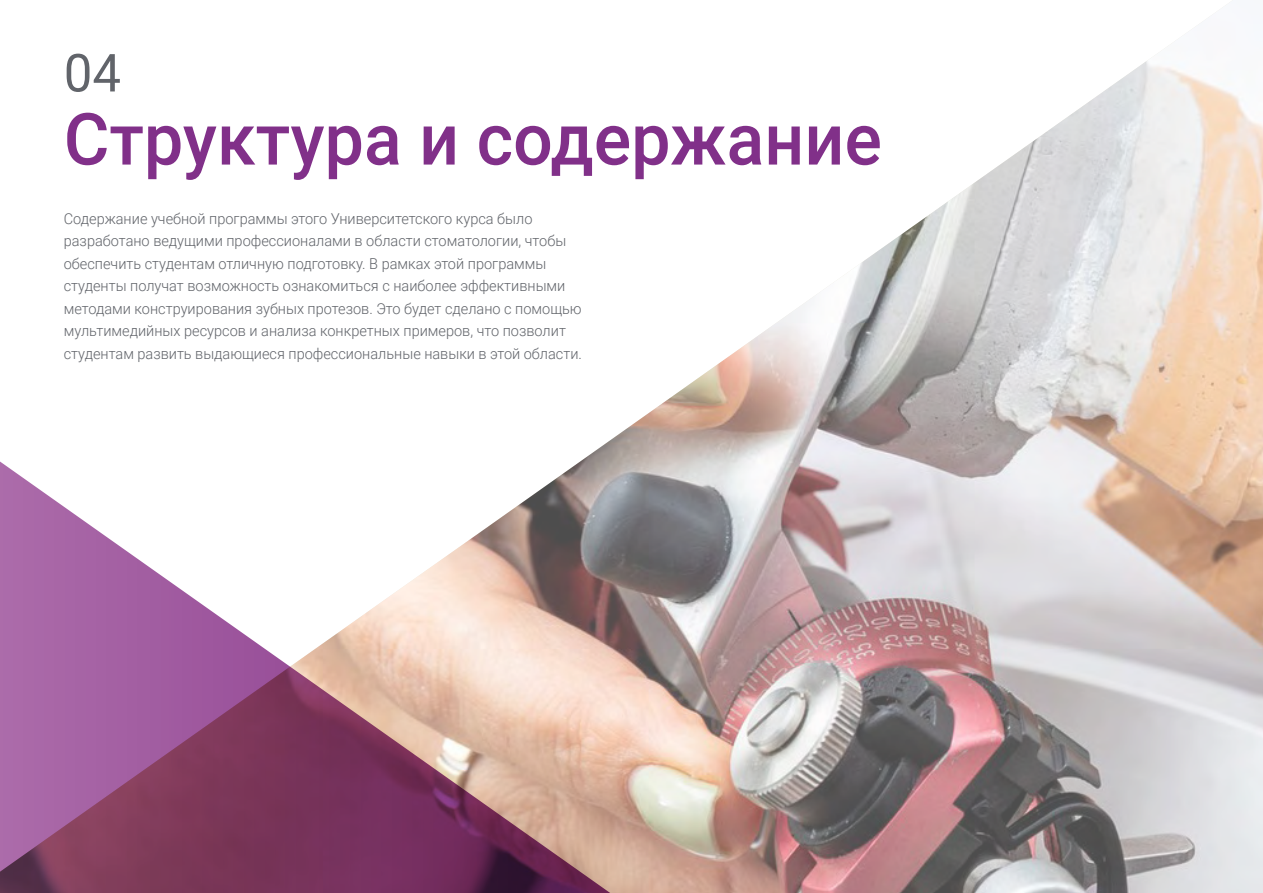
<style>
.page{position:relative;width:1263px;height:893px;background:#fff}
.page>*{position:absolute;margin:0;border:0;box-sizing:border-box;transform-origin:0 0}
.t1{font:500 72px "Roboto";color:#813089}
.t2{font:52.5px "Roboto";color:#61646a}
.t3{font:300 15px/22.5px "Roboto";color:#61646a}
</style>
<div class="page">
<img style="left:602px;top:43px;width:661px;height:850px">
<svg style="left:0;top:446px;width:640px;height:447px"></svg>
<h2 class="t2" style="left:64px;top:36px;width:59px">04</h2>
<h1 class="t1" style="left:64px;top:89px;width:820px">Структура и содержание</h1>
<p class="t3" style="left:64px;top:207px;width:520px">Содержание учебной программы этого Университетского курса было разработано ведущими профессионалами в области стоматологии, чтобы обеспечить студентам отличную подготовку. В рамках этой программы студенты получат возможность ознакомиться с наиболее эффективными методами конструирования зубных протезов. Это будет сделано с помощью мультимедийных ресурсов и анализа конкретных примеров, что позволит студентам развить выдающиеся профессиональные навыки в этой области.</p>
</div>
